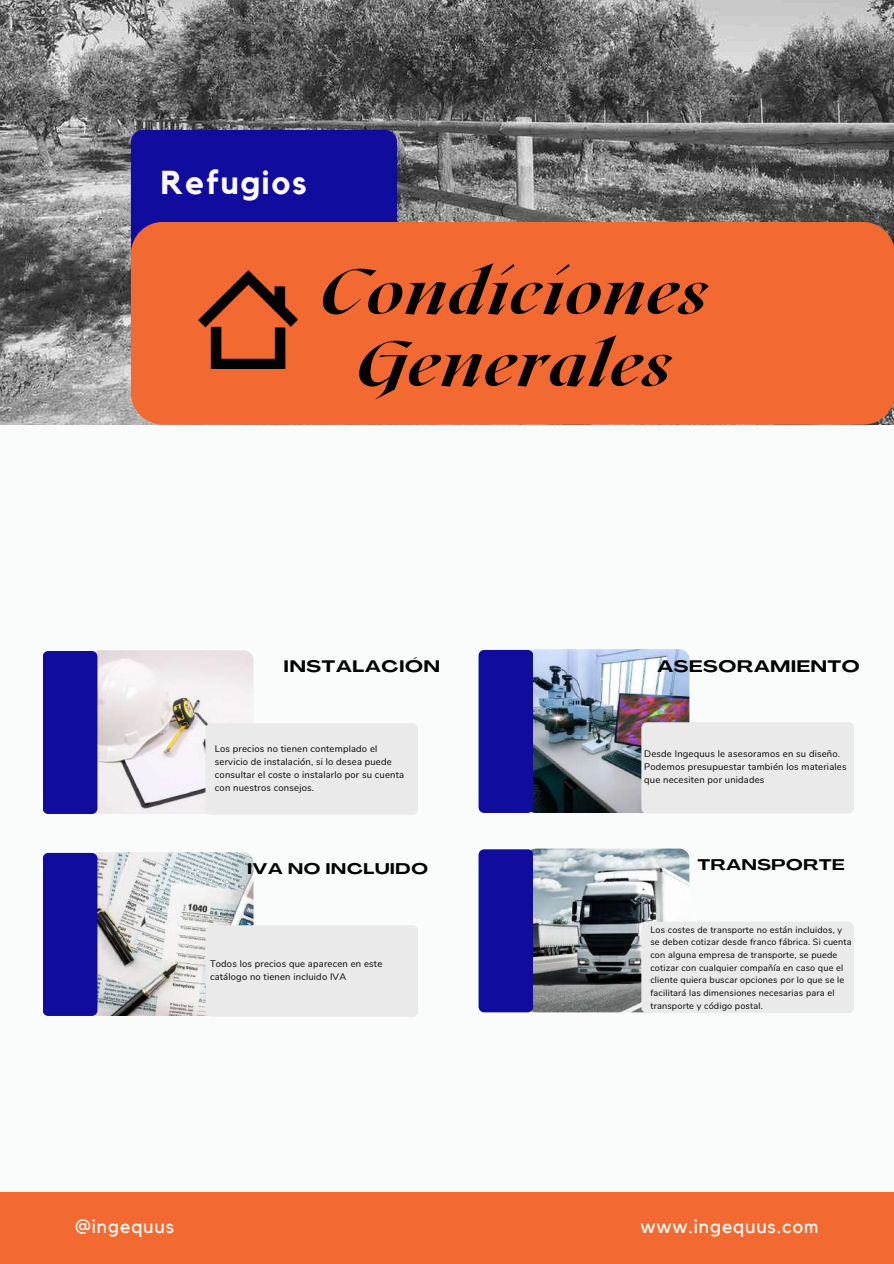
<style>
.page{position:relative;width:894px;height:1264px;background:#fff}
.page>*{position:absolute;margin:0;border:0;box-sizing:border-box;transform-origin:0 0}
.t1{font:italic 800 63px/72px "Roxborough CF";letter-spacing:.03em;color:#000;text-align:center}
.t2{font:700 33px "Kollektif";letter-spacing:.05em;color:#fdf8f1}
.t3{font:19.5px "Kollektif";letter-spacing:.04em;color:#fdf8f1}
.t4{font:700 16.35px "Agrandir Grand";letter-spacing:.05em;color:#000}
.t5{font:700 15.15px "Agrandir Grand";letter-spacing:.05em;color:#000}
.t6{font:9.45px/13.2px "Nunito";letter-spacing:.02em;color:#000}
.t7{font:9px/12.6px "Nunito";letter-spacing:.02em;color:#000}
</style>
<div class="page">
<div style="left:0;top:0;width:893px;height:1263px;background:#fafbfb"></div>
<img style="left:0;top:0;width:893px;height:425px">
<div style="left:131px;top:130px;width:266px;height:128px;background:#0f0c9e;border-radius:12px"></div>
<div style="left:131px;top:222px;width:762px;height:203px;background:#f26a32;border-radius:32px"></div>
<div style="left:0;top:1192px;width:893px;height:71px;background:#f26a32"></div>
<img style="left:90px;top:650px;width:163px;height:164px;border-radius:10px">
<div style="left:205px;top:723px;width:213px;height:91px;background:#eaeaea;border-radius:6px"></div>
<div style="left:43px;top:651px;width:54px;height:163px;background:#0f0c9e;border-radius:6px"></div>
<img style="left:525px;top:649px;width:164px;height:164px;border-radius:10px">
<div style="left:641px;top:722px;width:213px;height:91px;background:#eaeaea;border-radius:6px"></div>
<div style="left:478px;top:650px;width:55px;height:163px;background:#0f0c9e;border-radius:6px"></div>
<img style="left:90px;top:852px;width:163px;height:163px;border-radius:10px">
<div style="left:205px;top:925px;width:213px;height:91px;background:#eaeaea;border-radius:6px"></div>
<div style="left:43px;top:853px;width:54px;height:162px;background:#0f0c9e;border-radius:6px"></div>
<img style="left:525px;top:848px;width:164px;height:164px;border-radius:10px">
<div style="left:641px;top:921px;width:213px;height:92px;background:#eaeaea;border-radius:6px"></div>
<div style="left:478px;top:849px;width:55px;height:163px;background:#0f0c9e;border-radius:6px"></div>
<img style="left:198px;top:271px;width:99px;height:98px">
<h2 class="t2" style="left:161px;top:167px;width:147px">Refugios</h2>
<h1 class="t1" style="left:320px;top:252px;width:388px">Condiciones<br>Generales</h1>
<h3 class="t4" style="left:284px;top:659px;width:157px">INSTALACIÓN</h3>
<h3 class="t4" style="left:657px;top:659px;width:204px">ASESORAMIENTO</h3>
<p class="t6" style="left:215px;top:741px;width:191px">Los precios no tienen contemplado el servicio de instalación, si lo desea puede consultar el coste o instalarlo por su cuenta con nuestros consejos.</p>
<p class="t6" style="left:644px;top:747px;width:204px">Desde Ingequus le asesoramos en su diseño.<br>Podemos presupuestar también los materiales que necesiten por unidades</p>
<h3 class="t5" style="left:247px;top:862px;width:182px">IVA NO INCLUIDO</h3>
<h3 class="t5" style="left:697px;top:858px;width:148px">TRANSPORTE</h3>
<p class="t6" style="left:210px;top:956px;width:174px">Todos los precios que aparecen en este catálogo no tienen incluido IVA</p>
<p class="t7" style="left:650px;top:923px;width:203px">Los costes de transporte no están incluidos, y se deben cotizar desde franco fábrica. Si cuenta con alguna empresa de transporte, se puede cotizar con cualquier compañía en caso que el cliente quiera buscar opciones por lo que se le facilitará las dimensiones necesarias para el transporte y código postal.</p>
<h3 class="t3" style="left:75px;top:1216px;width:100px">@ingequus</h3>
<h3 class="t3" style="left:640px;top:1216px;width:179px">www.ingequus.com</h3>
</div>
